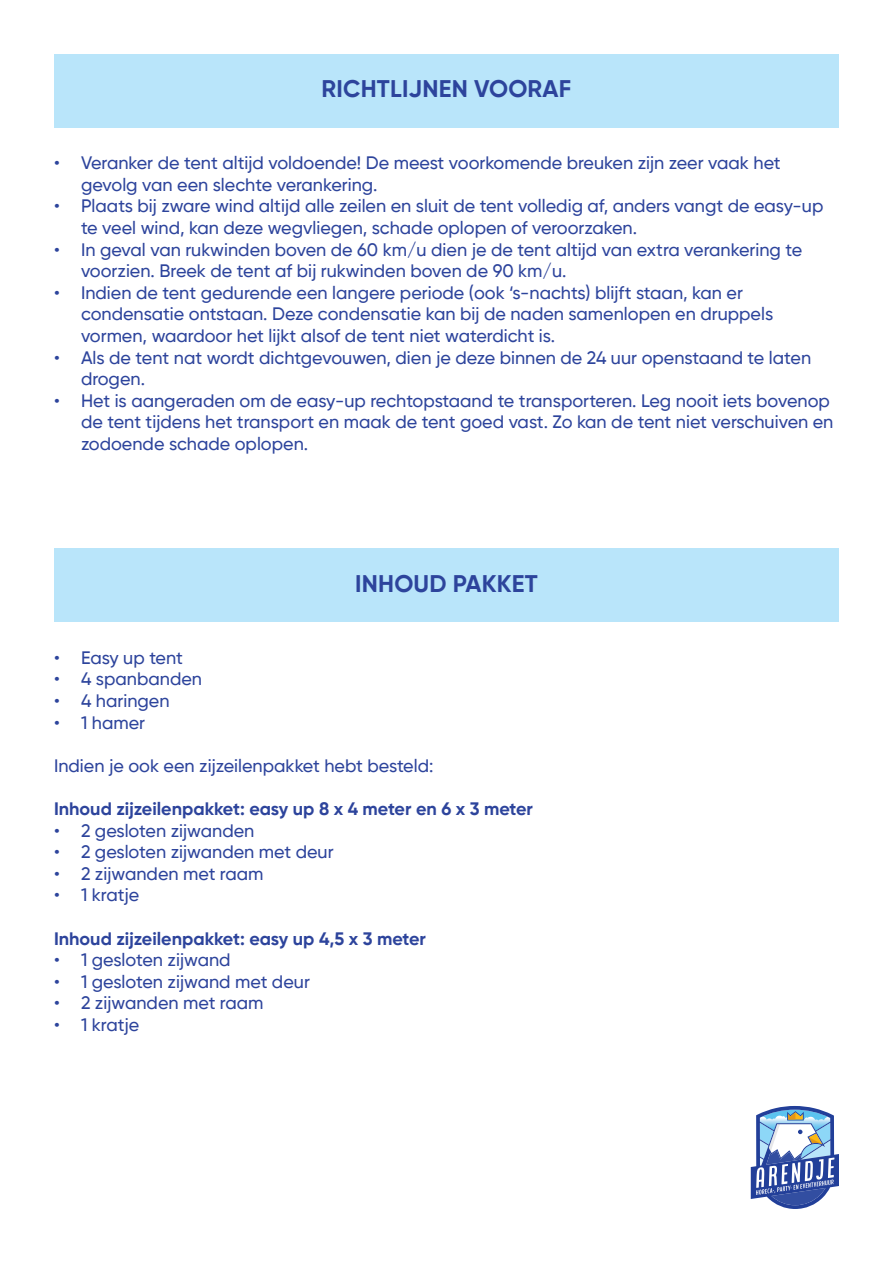
<style>
.page{position:relative;width:893px;height:1263px;background:#fff}
.page>*{position:absolute;margin:0;border:0;box-sizing:border-box;transform-origin:0 0}
.t1{font:700 24px "Gilroy";letter-spacing:.01em;color:#2d449c}
.t2{font:500 18px/21.6px "Gilroy";color:#2d449c}
.t3{font:700 18px "Gilroy";color:#2d449c}
</style>
<div class="page">
<div style="left:54px;top:54px;width:785px;height:74px;background:#b9e5fa"></div>
<div style="left:54px;top:549px;width:785px;height:73px;background:#b9e5fa"></div>
<svg style="left:751px;top:1106px;width:88px;height:103px"></svg>
<h1 class="t1" style="left:322px;top:74px;width:251px">RICHTLIJNEN VOORAF</h1>
<p class="t2" style="left:81px;top:152px;width:701px;text-indent:-27px">• Veranker de tent altijd voldoende! De meest voorkomende breuken zijn zeer vaak het gevolg van een slechte verankering.</p>
<p class="t2" style="left:81px;top:195px;width:744px;text-indent:-27px">• Plaats bij zware wind altijd alle zeilen en sluit de tent volledig af, anders vangt de easy-up te veel wind, kan deze wegvliegen, schade oplopen of veroorzaken.</p>
<p class="t2" style="left:81px;top:238px;width:723px;text-indent:-27px">• In geval van rukwinden boven de 60 km/u dien je de tent altijd van extra verankering te voorzien. Breek de tent af bij rukwinden boven de 90 km/u.</p>
<p class="t2" style="left:81px;top:281px;width:694px;text-indent:-27px">• Indien de tent gedurende een langere periode (ook ‘s-nachts) blijft staan, kan er condensatie ontstaan. Deze condensatie kan bij de naden samenlopen en druppels vormen, waardoor het lijkt alsof de tent niet waterdicht is.</p>
<p class="t2" style="left:81px;top:346px;width:732px;text-indent:-27px">• Als de tent nat wordt dichtgevouwen, dien je deze binnen de 24 uur openstaand te laten drogen.</p>
<p class="t2" style="left:81px;top:389px;width:754px;text-indent:-27px">• Het is aangeraden om de easy-up rechtopstaand te transporteren. Leg nooit iets bovenop de tent tijdens het transport en maak de tent goed vast. Zo kan de tent niet verschuiven en zodoende schade oplopen.</p>
<h1 class="t1" style="left:355px;top:568px;width:184px">INHOUD PAKKET</h1>
<p class="t2" style="left:54px;top:646px;width:131px">• Easy up tent</p>
<p class="t2" style="left:54px;top:668px;width:150px">• 4 spanbanden</p>
<p class="t2" style="left:54px;top:690px;width:117px">• 4 haringen</p>
<p class="t2" style="left:54px;top:711px;width:93px">• 1 hamer</p>
<p class="t2" style="left:54px;top:754px;width:381px">Indien je ook een zijzeilenpakket hebt besteld:</p>
<p class="t3" style="left:54px;top:797px;width:480px">Inhoud zijzeilenpakket: easy up 8 x 4 meter en 6 x 3 meter</p>
<p class="t2" style="left:54px;top:819px;width:202px">• 2 gesloten zijwanden</p>
<p class="t2" style="left:54px;top:841px;width:281px">• 2 gesloten zijwanden met deur</p>
<p class="t2" style="left:54px;top:862px;width:211px">• 2 zijwanden met raam</p>
<p class="t2" style="left:54px;top:884px;width:87px">• 1 kratje</p>
<p class="t3" style="left:54px;top:927px;width:373px">Inhoud zijzeilenpakket: easy up 4,5 x 3 meter</p>
<p class="t2" style="left:54px;top:949px;width:178px">• 1 gesloten zijwand</p>
<p class="t2" style="left:54px;top:970px;width:257px">• 1 gesloten zijwand met deur</p>
<p class="t2" style="left:54px;top:992px;width:211px">• 2 zijwanden met raam</p>
<p class="t2" style="left:54px;top:1014px;width:87px">• 1 kratje</p>
</div>
